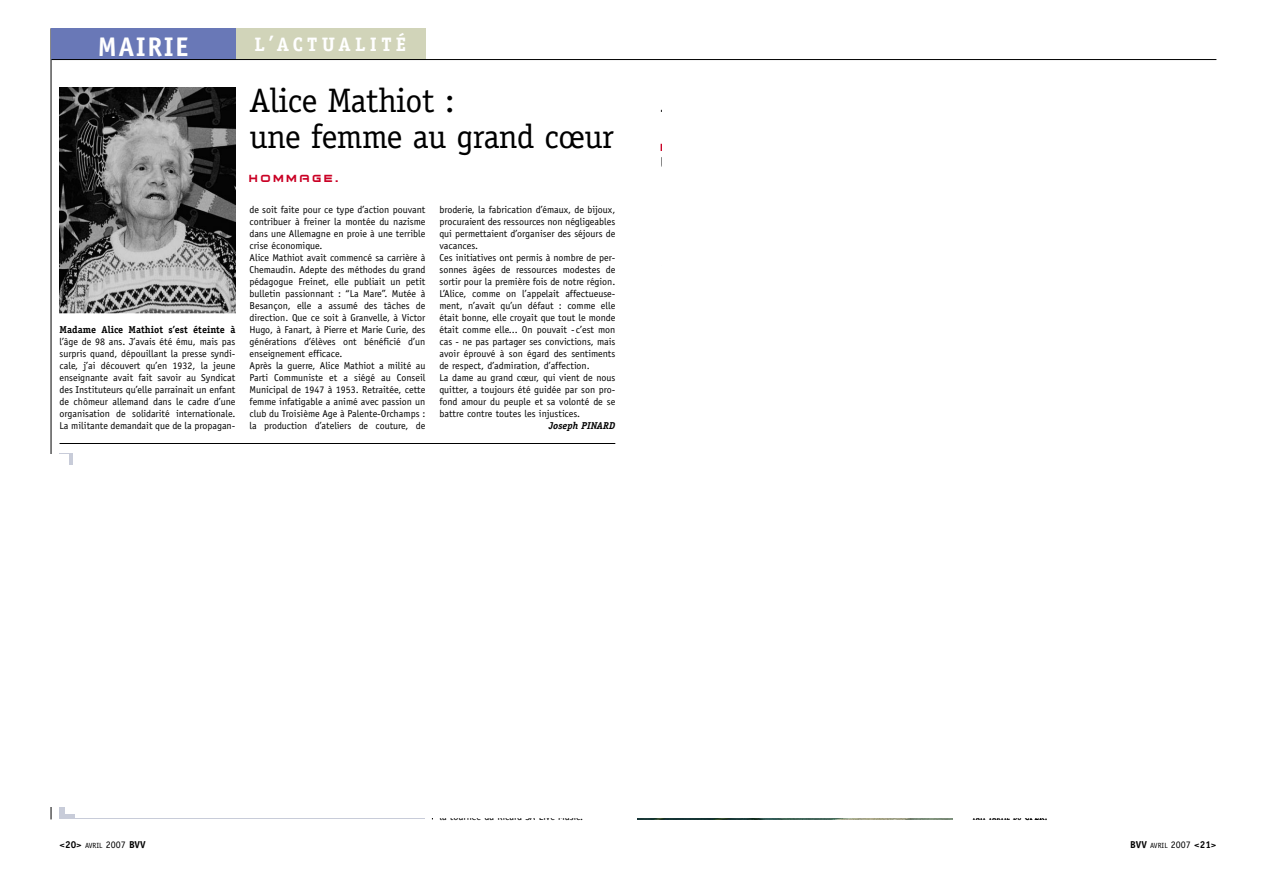
<style>
.page{position:relative;width:1276px;height:879px;background:#fff}
.page>*{position:absolute;margin:0;border:0;box-sizing:border-box;transform-origin:0 0}
.t1{font:34px/36px "Officina Serif";letter-spacing:-.015em;color:#000}
.t2{font:700 27px "Officina Sans";letter-spacing:.055em;color:#fff}
.t3{font:700 19.5px "Officina Serif";letter-spacing:.22em;color:#fff}
.t4{font:14px "Bitsumishi";letter-spacing:.22em;color:#ca0125}
.t5{font:10px/12px "Officina Sans";color:#000}
.t6{font:700 10px "Officina Sans";color:#000}
.t7{font:700 10px "Officina Serif";color:#000}
.t8{font:italic 700 10px "Officina Serif";color:#000}
.t9{font:700 6.8px "Officina Serif";color:#000}
.s1{font-size:20px}
.s2{font-size:9px}
.s3{font-weight:400;font-size:7.5px}
.s4{font-weight:400}
</style>
<div class="page">
<hr style="left:51px;top:28px;width:1px;height:791px;background:#000">
<div style="left:234px;top:28px;width:191px;height:32px;background:#d1d4b9"></div>
<div style="left:51px;top:28px;width:184px;height:32px;background:#6978b7"></div>
<hr style="left:51px;top:59px;width:1165px;height:1px;background:#000">
<img style="left:60px;top:88px;width:175px;height:226px">
<hr style="left:60px;top:443px;width:555px;height:1px;background:#000">
<hr style="left:432px;top:453px;width:1px;height:366px;background:#000">
<div style="left:75px;top:469px;width:1200px;height:349px;background:#fff"></div>
<div style="left:0;top:454px;width:69px;height:352px;background:#fff"></div>
<h2 class="t2" style="left:98px;top:37px;width:92px">MAIRIE</h2>
<h3 class="t3" style="left:254px;top:37px;width:153px">L<span class="s1">’</span>ACTUALITÉ</h3>
<h1 class="t1" style="left:249px;top:83px;width:366px">Alice Mathiot :<br>une femme au grand cœur</h1>
<p class="t7" style="left:60px;top:326px;width:177px">Madame Alice Mathiot s’est éteinte à</p>
<p class="t5" style="left:60px;top:336px;width:177px;text-align:justify">l’âge de 98 ans. J’avais été ému, mais pas surpris quand, dépouillant la presse syndi&shy;cale, j’ai découvert qu’en 1932, la jeune enseignante avait fait savoir au Syndicat des Instituteurs qu’elle parrainait un enfant de chômeur allemand dans le cadre d’une organisation de solidarité internationale.<br>La militante demandait que de la propagan-</p>
<h3 class="t4" style="left:249px;top:172px;width:91px">HOMMAGE.</h3>
<p class="t5" style="left:249px;top:204px;width:177px">de soit faite pour ce type d’action pouvant contribuer à freiner la montée du nazisme dans une Allemagne en proie à une terrible crise économique.<br>Alice Mathiot avait commencé sa carrière à Chemaudin. Adepte des méthodes du grand pédagogue Freinet, elle publiait un petit bulletin passionnant : “La Mare”. Mutée à Besançon, elle a assumé des tâches de direction. Que ce soit à Granvelle, à Victor Hugo, à Fanart, à Pierre et Marie Curie, des générations d’élèves ont bénéficié d’un enseignement efficace.<br>Après la guerre, Alice Mathiot a milité au Parti Communiste et a siégé au Conseil Municipal de 1947 à 1953. Retraitée, cette femme infatigable a animé avec passion un club du Troisième Age à Palente-Orchamps : la production d’ateliers de couture, de</p>
<p class="t5" style="left:439px;top:204px;width:177px">broderie, la fabrication d’émaux, de bijoux, procuraient des ressources non négligeables qui permettaient d’organiser des séjours de vacances.<br>Ces initiatives ont permis à nombre de per&shy;sonnes âgées de ressources modestes de sortir pour la première fois de notre région.<br>L’Alice, comme on l’appelait affectueuse&shy;ment, n’avait qu’un défaut : comme elle était bonne, elle croyait que tout le monde était comme elle... On pouvait -c’est mon cas - ne pas partager ses convictions, mais avoir éprouvé à son égard des sentiments de respect, d’admiration, d’affection.<br>La dame au grand cœur, qui vient de nous quitter, a toujours été guidée par son pro&shy;fond amour du peuple et sa volonté de se battre contre toutes les injustices.</p>
<p class="t8" style="left:549px;top:422px;width:68px">Joseph PINARD</p>
<p class="t5" style="left:439px;top:811px;width:145px">la tournée du Ricard SA Live Music.</p>
<p class="t9" style="left:972px;top:815px;width:76px">FAIT PARTIE DU <span class="s2">CPER.</span></p>
<p class="t6" style="left:60px;top:840px;width:88px">&lt;20&gt; <span class="s3">AVRIL</span> <span class="s4">2007</span> BVV</p>
<p class="t6" style="left:1130px;top:840px;width:88px">BVV <span class="s3">AVRIL</span> <span class="s4">2007</span> &lt;21&gt;</p>
</div>
